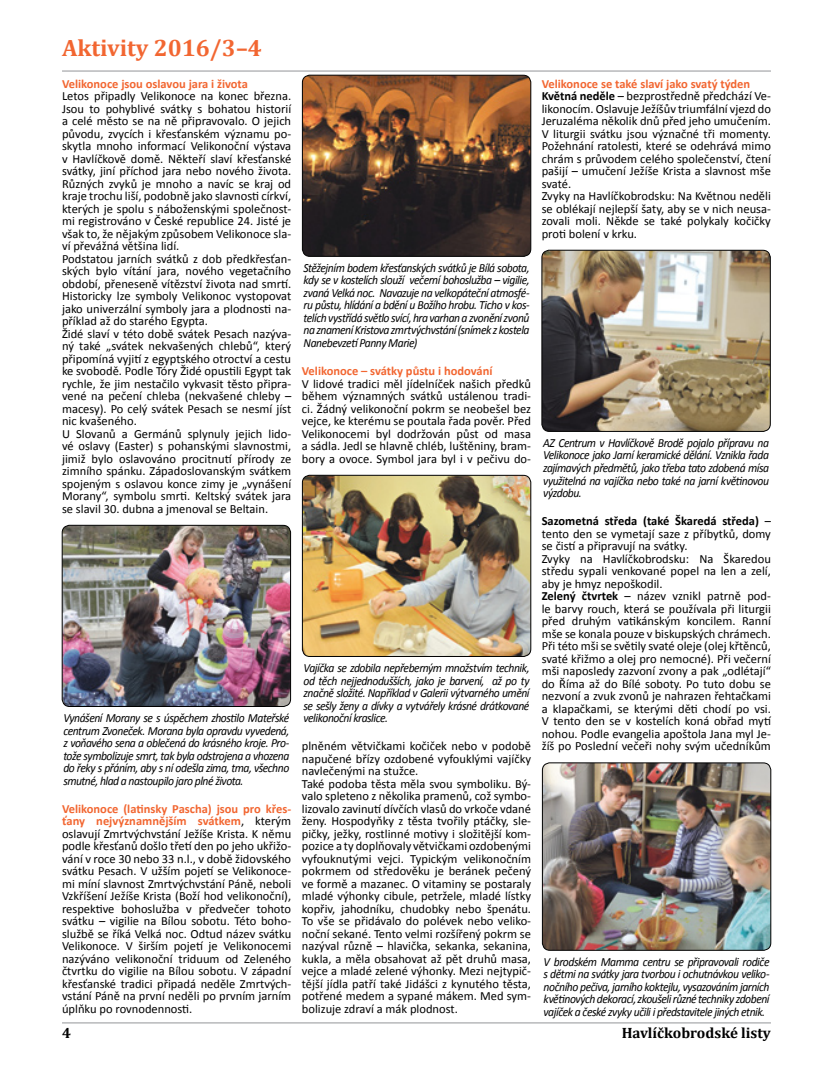
<style>
.page{position:relative;width:833px;height:1081px;background:#fff}
.page>*{position:absolute;margin:0;border:0;box-sizing:border-box;transform-origin:0 0}
.t1{font:700 23.75px "Cambria";color:#f26631}
.t2{font:700 15px "Cambria";color:#000}
.t3{font:12.5px/12.5px "Calibri";color:#000}
.t4{font:italic 12.5px/12.5px "Calibri";letter-spacing:-.04em;color:#000;text-align:justify;scale:.93 1}
.t5{font:700 12.5px "Calibri";color:#f26631}
.s1{font-weight:700;color:#f26631}
.s2{font-weight:700}
</style>
<div class="page">
<hr style="left:62px;top:71px;width:709px;height:1px;background:#939598">
<hr style="left:62px;top:1022px;width:709px;height:1px;background:#939598">
<img style="left:62px;top:525px;width:228px;height:181px">
<div style="left:62px;top:525px;width:229px;height:181px;border:1px solid #000;border-radius:8px"></div>
<img style="left:302px;top:75px;width:229px;height:181px">
<div style="left:302px;top:75px;width:229px;height:181px;border:1px solid #000;border-radius:8px"></div>
<img style="left:302px;top:475px;width:229px;height:181px">
<div style="left:302px;top:475px;width:229px;height:181px;border:1px solid #000;border-radius:8px"></div>
<img style="left:542px;top:764px;width:229px;height:186px">
<div style="left:542px;top:762px;width:229px;height:188px;border:1px solid #000;border-radius:8px"></div>
<img style="left:542px;top:250px;width:228px;height:181px">
<div style="left:542px;top:250px;width:228px;height:181px;border:1px solid #000;border-radius:8px"></div>
<h1 class="t1" style="left:62px;top:31px;width:201px">Aktivity 2016/3–4</h1>
<p class="t5" style="left:62px;top:75px;width:187px">Velikonoce jsou oslavou jara i života</p>
<p class="t3" style="left:62px;top:90px;width:231px">Letos připadly Velikonoce na konec března.<br>Jsou to pohyblivé svátky s bohatou historií a celé město se na ně připravovalo. O jejich původu, zvycích i křesťanském významu po&shy;skytla mnoho informací Velikonoční výstava v Havlíčkově domě. Někteří slaví křesťanské svátky, jiní příchod jara nebo nového života.<br>Různých zvyků je mnoho a navíc se kraj od kraje trochu liší, podobně jako slavnosti církví, kterých je spolu s náboženskými společnost&shy;mi registrováno v České republice 24. Jisté je však to, že nějakým způsobem Velikonoce sla&shy;ví převážná většina lidí.<br>Podstatou jarních svátků z dob předkřesťan&shy;ských bylo vítání jara, nového vegetačního období, přeneseně vítězství života nad smrtí.<br>Historicky lze symboly Velikonoc vystopovat jako univerzální symboly jara a plodnosti na&shy;příklad až do starého Egypta.<br>Židé slaví v této době svátek Pesach nazýva&shy;ný také „svátek nekvašených chlebů“, který připomíná vyjití z egyptského otroctví a cestu ke svobodě. Podle Tóry Židé opustili Egypt tak rychle, že jim nestačilo vykvasit těsto připra&shy;vené na pečení chleba (nekvašené chleby – macesy). Po celý svátek Pesach se nesmí jíst nic kvašeného.<br>U Slovanů a Germánů splynuly jejich lido&shy;vé oslavy (Easter) s pohanskými slavnostmi, jimiž bylo oslavováno procitnutí přírody ze zimního spánku. Západoslovanským svátkem spojeným s oslavou konce zimy je „vynášení Morany“, symbolu smrti. Keltský svátek jara se slavil 30. dubna a jmenoval se Beltain.</p>
<p class="t4" style="left:303px;top:261px;width:244px">Stěžejním bodem křesťanských svátků je Bílá sobota, kdy se v kostelích slouží večerní bohoslužba – vigilie, zvaná Velká noc. Navazuje na velkopáteční atmosfé&shy;ru půstu, hlídání a bdění u Božího hrobu. Ticho v kos&shy;telích vystřídá světlo svící, hra varhan a zvonění zvonů na znamení Kristova zmrtvýchvstání (snímek z kostela NanebevzetíPanny Marie)</p>
<p class="t5" style="left:302px;top:363px;width:192px">Velikonoce – svátky půstu i hodování</p>
<p class="t3" style="left:302px;top:377px;width:231px;text-align:justify">V lidové tradici měl jídelníček našich předků během významných svátků ustálenou tradi&shy;ci. Žádný velikonoční pokrm se neobešel bez vejce, ke kterému se poutala řada pověr. Před Velikonocemi byl dodržován půst od masa a sádla. Jedl se hlavně chléb, luštěniny, bram&shy;bory a ovoce. Symbol jara byl i v pečivu do-</p>
<p class="t4" style="left:63px;top:711px;width:244px">Vynášení Morany se s úspěchem zhostilo Mateřské centrum Zvoneček. Morana byla opravdu vyvedená, z voňavého sena a oblečená do krásného kroje. Pro&shy;tože symbolizuje smrt, tak byla odstrojena a vhozena do řeky s přáním, aby s ní odešla zima, tma, všechno smutné, hlad a nastoupilo jaro plné života.</p>
<p class="t3" style="left:62px;top:802px;width:231px;text-align:justify"><span class="s1">Velikonoce (latinsky Pascha) jsou pro křes&shy;ťany nejvýznamnějším svátkem</span>, kterým oslavují Zmrtvýchvstání Ježíše Krista. K němu podle křesťanů došlo třetí den po jeho ukřižo&shy;vání v roce 30 nebo 33 n.l., v době židovského svátku Pesach. V užším pojetí se Velikonoce&shy;mi míní slavnost Zmrtvýchvstání Páně, neboli Vzkříšení Ježíše Krista (Boží hod velikonoční), respektive bohoslužba v předvečer tohoto svátku – vigilie na Bílou sobotu. Této boho&shy;službě se říká Velká noc. Odtud název svátku Velikonoce. V širším pojetí je Velikonocemi nazýváno velikonoční triduum od Zeleného čtvrtku do vigilie na Bílou sobotu. V západní křesťanské tradici připadá neděle Zmrtvých&shy;vstání Páně na první neděli po prvním jarním úplňku po rovnodennosti.</p>
<p class="t4" style="left:303px;top:661px;width:244px">Vajíčka se zdobila nepřeberným množstvím technik, od těch nejjednodušších, jako je barvení, až po ty značně složité. Například v Galerii výtvarného umění se sešly ženy a dívky a vytvářely krásné drátkované velikonoční kraslice.</p>
<p class="t3" style="left:302px;top:740px;width:231px">plněném větvičkami kočiček nebo v podobě napučené břízy ozdobené vyfouklými vajíčky navlečenými na stužce.<br>Také podoba těsta měla svou symboliku. Bý&shy;valo spleteno z několika pramenů, což symbo&shy;lizovalo zavinutí dívčích vlasů do vrkoče vdané ženy. Hospodyňky z těsta tvořily ptáčky, sle&shy;pičky, ježky, rostlinné motivy i složitější kom&shy;pozice a ty doplňovaly větvičkami ozdobenými vyfouknutými vejci. Typickým velikonočním pokrmem od středověku je beránek pečený ve formě a mazanec. O vitaminy se postaraly mladé výhonky cibule, petržele, mladé lístky kopřiv, jahodníku, chudobky nebo špenátu.<br>To vše se přidávalo do polévek nebo veliko&shy;noční sekané. Tento velmi rozšířený pokrm se nazýval různě – hlavička, sekanka, sekanina, kukla, a měla obsahovat až pět druhů masa, vejce a mladé zelené výhonky. Mezi nejtypič&shy;tější jídla patří také Jidášci z kynutého těsta, potřené medem a sypané mákem. Med sym&shy;bolizuje zdraví a mák plodnost.</p>
<p class="t3" style="left:542px;top:77px;width:231px"><span class="s1">Velikonoce se také slaví jako svatý týden </span><span class="s2">Květná neděle</span> – bezprostředně předchází Ve&shy;likonocím. Oslavuje Ježíšův triumfální vjezd do Jeruzaléma několik dnů před jeho umučením.<br>V liturgii svátku jsou význačné tři momenty.<br>Požehnání ratolesti, které se odehrává mimo chrám s průvodem celého společenství, čtení pašijí – umučení Ježíše Krista a slavnost mše svaté.<br>Zvyky na Havlíčkobrodsku: Na Květnou neděli se oblékají nejlepší šaty, aby se v nich neusa&shy;zovali moli. Někde se také polykaly kočičky proti bolení v krku.</p>
<p class="t4" style="left:543px;top:436px;width:244px">AZ Centrum v Havlíčkově Brodě pojalo přípravu na Velikonoce jako Jarní keramické dělání. Vznikla řada zajímavých předmětů, jako třeba tato zdobená mísa využitelná na vajíčka nebo také na jarní květinovou výzdobu.</p>
<p class="t3" style="left:542px;top:515px;width:231px"><span class="s2">Sazometná středa (také Škaredá středa)</span> – tento den se vymetají saze z příbytků, domy se čistí a připravují na svátky.<br>Zvyky na Havlíčkobrodsku: Na Škaredou středu sypali venkované popel na len a zelí, aby je hmyz nepoškodil.<br><span class="s2">Zelený čtvrtek</span> – název vznikl patrně pod&shy;le barvy rouch, která se používala při liturgii před druhým vatikánským koncilem. Ranní mše se konala pouze v biskupských chrámech.<br>Při této mši se světily svaté oleje (olej křtěnců, svaté křižmo a olej pro nemocné). Při večerní mši naposledy zazvoní zvony a pak „odlétají“ do Říma až do Bílé soboty. Po tuto dobu se nezvoní a zvuk zvonů je nahrazen řehtačkami a klapačkami, se kterými děti chodí po vsi.<br>V tento den se v kostelích koná obřad mytí nohou. Podle evangelia apoštola Jana myl Je&shy;žíš po Poslední večeři nohy svým učedníkům</p>
<p class="t4" style="left:543px;top:955px;width:244px">V brodském Mamma centru se připravovali rodiče s dětmi na svátky jara tvorbou i ochutnávkou veliko&shy;nočního pečiva, jarního koktejlu, vysazováním jarních květinovýchdekorací,zkoušelirůznétechniky zdobení vajíček a české zvyky učili i představitele jiných etnik.</p>
<p class="t2" style="left:62px;top:1022px;width:10px">4</p>
<p class="t2" style="left:621px;top:1022px;width:151px">Havlíčkobrodské listy</p>
</div>
